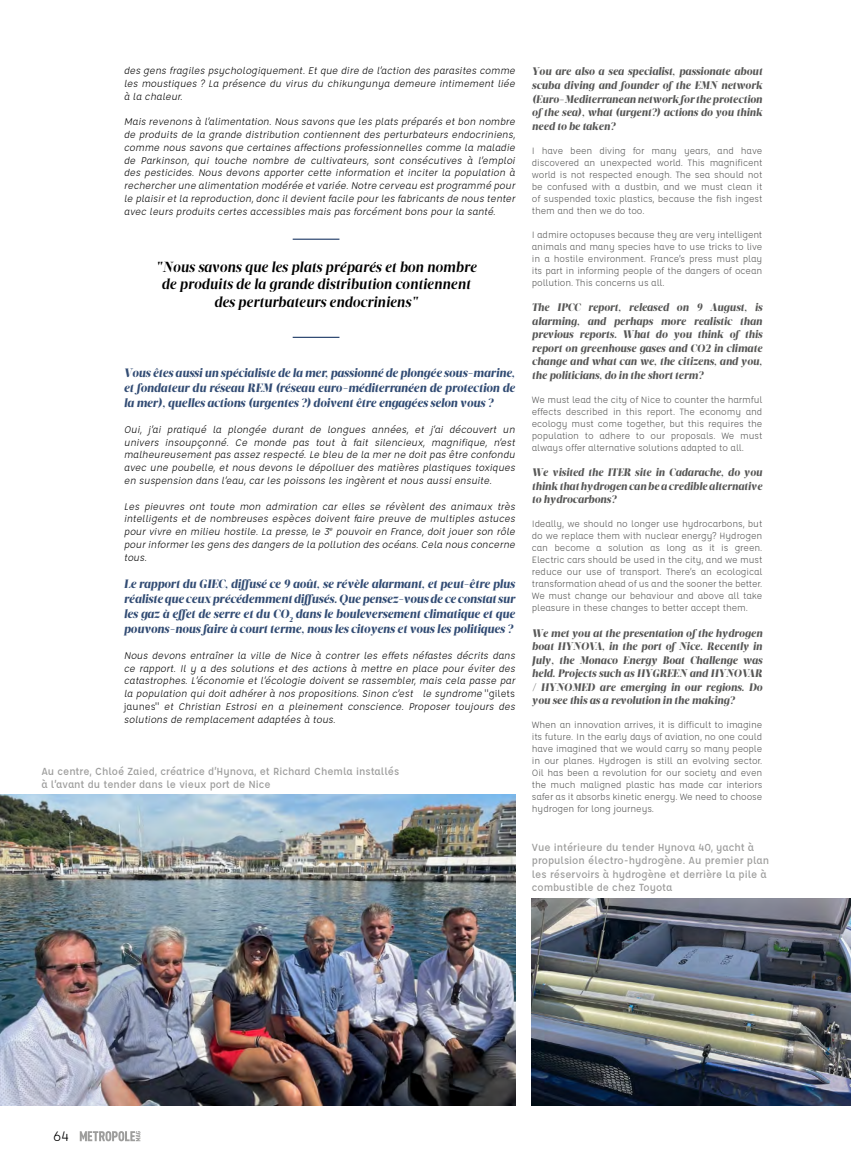
<style>
.page{position:relative;width:851px;height:1170px;background:#fff}
.page>*{position:absolute;margin:0;border:0;box-sizing:border-box;transform-origin:0 0}
.t1{font:italic 700 15px/17.5px "Velino Display";color:#000;text-align:center}
.t2{font:15px "Affogato";color:#000}
.t3{font:italic 900 12.5px/15px "Velino Display";letter-spacing:-.01em;color:#324c74;text-align:justify}
.t4{font:italic 900 11.25px/13.5px "Velino Display";letter-spacing:-.005em;color:#575756;text-align:justify}
.t5{font:500 11.25px/13.5px "Affogato";color:#9d9d9c}
.t6{font:italic 10.62px/12.8px "Affogato";color:#000;text-align:justify}
.t7{font:10px/12px "Affogato";letter-spacing:-.01em;color:#575756;text-align:justify}
.s1{font-style:normal}
</style>
<div class="page">
<svg style="left:80px;top:1131px;width:60px;height:10px"></svg>
<hr style="left:292px;top:337px;width:47px;height:1px;background:#324c74">
<hr style="left:292px;top:238px;width:47px;height:2px;background:#324c74">
<img style="left:0;top:794px;width:515px;height:311px">
<img style="left:531px;top:898px;width:319px;height:207px">
<p class="t6" style="left:124px;top:64px;width:395px">des gens fragiles psychologiquement. Et que dire de l’action des parasites comme les moustiques ? La présence du virus du chikungunya demeure intimement liée à la chaleur.</p>
<p class="t6" style="left:124px;top:115px;width:395px">Mais revenons à l’alimentation. Nous savons que les plats préparés et bon nombre de produits de la grande distribution contiennent des perturbateurs endocriniens, comme nous savons que certaines affections professionnelles comme la maladie de Parkinson, qui touche nombre de cultivateurs, sont consécutives à l’emploi des pesticides. Nous devons apporter cette information et inciter la population à rechercherune alimentation modérée etvariée.Notre cerveau estprogrammé pour le plaisiretla reproduction,donc ildevientfacile pourles fabricants de nous tenter avec leurs produits certes accessibles mais pas forcément bons pour la santé.</p>
<h1 class="t1" style="left:155px;top:258px;width:322px">"Nous savons que les plats préparés et bon nombre de produits de la grande distribution contiennent des perturbateurs endocriniens"</h1>
<p class="t3" style="left:124px;top:366px;width:392px">Vous êtes aussi un spécialiste de la mer, passionné de plongée sous-marine, et fondateur du réseau REM (réseau euro-méditerranéen de protection de la mer), quelles actions (urgentes ?) doivent être engagées selon vous ?</p>
<p class="t6" style="left:124px;top:423px;width:395px">Oui, j ’ai pratiqué la plongée durant de longues années, et j ’ai découvert un univers insoupçonné. Ce monde pas tout à fait silencieux, magnifique, n’est malheureusementpas assez respecté.Le bleu de la merne doitpas être confondu avec une poubelle, et nous devons le dépolluer des matières plastiques toxiques en suspension dans l’eau, car les poissons les ingèrent et nous aussi ensuite.</p>
<p class="t6" style="left:124px;top:499px;width:395px">Les pieuvres ont toute mon admiration car elles se révèlent des animaux très intelligents et de nombreuses espèces doivent faire preuve de multiples astuces pour vivre en milieu hostile. La presse, le 3<sup>e</sup> pouvoir en France, doit jouer son rôle pourinformerles gens des dangers de la pollution des océans.Cela nous concerne tous.</p>
<p class="t3" style="left:124px;top:576px;width:392px">Le rapport du GIEC, diffusé ce 9 août, se révèle alarmant, et peut-être plus réaliste que ceux précédemment diffusés. Que pensez-vous de ce constat sur les gaz à effet de serre et du CO<sub>2</sub> dans le bouleversement climatique et que pouvons-nous faire à court terme, nous les citoyens et vous les politiques ?</p>
<p class="t6" style="left:124px;top:648px;width:395px;text-align:left">Nous devons entraîner la ville de Nice à contrer les effets néfastes décrits dans ce rapport. Il y a des solutions et des actions à mettre en place pour éviter des catastrophes. L’économie et l’écologie doivent se rassembler, mais cela passe par la population qui doit adhérer à nos propositions. Sinon c’est le syndrome <span class="s1">« g i l e t s j a u n e s»</span> et Christian Estrosi en a pleinement conscience. Proposer toujours des solutions de remplacement adaptées à tous.</p>
<p class="t5" style="left:41px;top:764px;width:359px">Au centre, Chloé Zaied, créatrice d’Hynova, et Richard Chemla installés à l’avant du tender dans le vieux port de Nice</p>
<p class="t4" style="left:531px;top:65px;width:232px">You are also a sea specialist, passionate about scuba diving and founder of the EMN network (Euro-Mediterranean network for the protection of the sea), what (urgent?) actions do you think need to be taken?</p>
<p class="t7" style="left:531px;top:144px;width:232px">I have been diving for many years, and have discovered an unexpected world. This magnificent world is not respected enough. The sea should not be confused with a dustbin, and we must clean it of suspended toxic plastics, because the fish ingest them and then we do too.</p>
<p class="t7" style="left:531px;top:228px;width:232px">I admire octopuses because they are very intelligent animals and many species have to use tricks to live in a hostile environment. France’s press must play its part in informing people of the dangers of ocean pollution. This concerns us all.</p>
<p class="t4" style="left:531px;top:301px;width:232px">The IPCC report, released on 9 August, is alarming, and perhaps more realistic than previous reports. What do you think of this report on greenhouse gases and CO2 in climate change and what can we, the citizens, and you, the politicians, do in the short term?</p>
<p class="t7" style="left:531px;top:393px;width:232px">We must lead the city of Nice to counter the harmful effects described in this report. The economy and ecology must come together, but this requires the population to adhere to our proposals. We must always offer alternative solutions adapted to all.</p>
<p class="t4" style="left:531px;top:466px;width:232px">We visited the ITER site in Cadarache, do you think that hydrogen can be a credible alternative to hydrocarbons?</p>
<p class="t7" style="left:531px;top:517px;width:232px">Ideally, we should no longer use hydrocarbons, but do we replace them with nuclear energy? Hydrogen can become a solution as long as it is green.<br>Electric cars should be used in the city, and we must reduce our use of transport. There’s an ecological transformation ahead of us and the sooner the better.<br>We must change our behaviour and above all take pleasure in these changes to better accept them.</p>
<p class="t4" style="left:531px;top:626px;width:232px">We met you at the presentation of the hydrogen boat HYNOVA, in the port of Nice. Recently in July, the Monaco Energy Boat Challenge was held. Projects such as HYGREEN and HYNOVAR / HYNOMED are emerging in our regions. Do you see this as a revolution in the making?</p>
<p class="t7" style="left:531px;top:718px;width:232px">When an innovation arrives, it is difficult to imagine its future. In the early days of aviation, no one could have imagined that we would carry so many people in our planes. Hydrogen is still an evolving sector.<br>Oil has been a revolution for our society and even the much maligned plastic has made car interiors safer as it absorbs kinetic energy. We need to choose hydrogen for long journeys.</p>
<p class="t5" style="left:532px;top:840px;width:239px">Vue intérieure du tender Hynova 40, yacht à propulsion électro-hydrogène. Au premier plan les réservoirs à hydrogène et derrière la pile à combustible de chez Toyota</p>
<h1 class="t2" style="left:53px;top:1126px;width:17px">64</h1>
</div>
